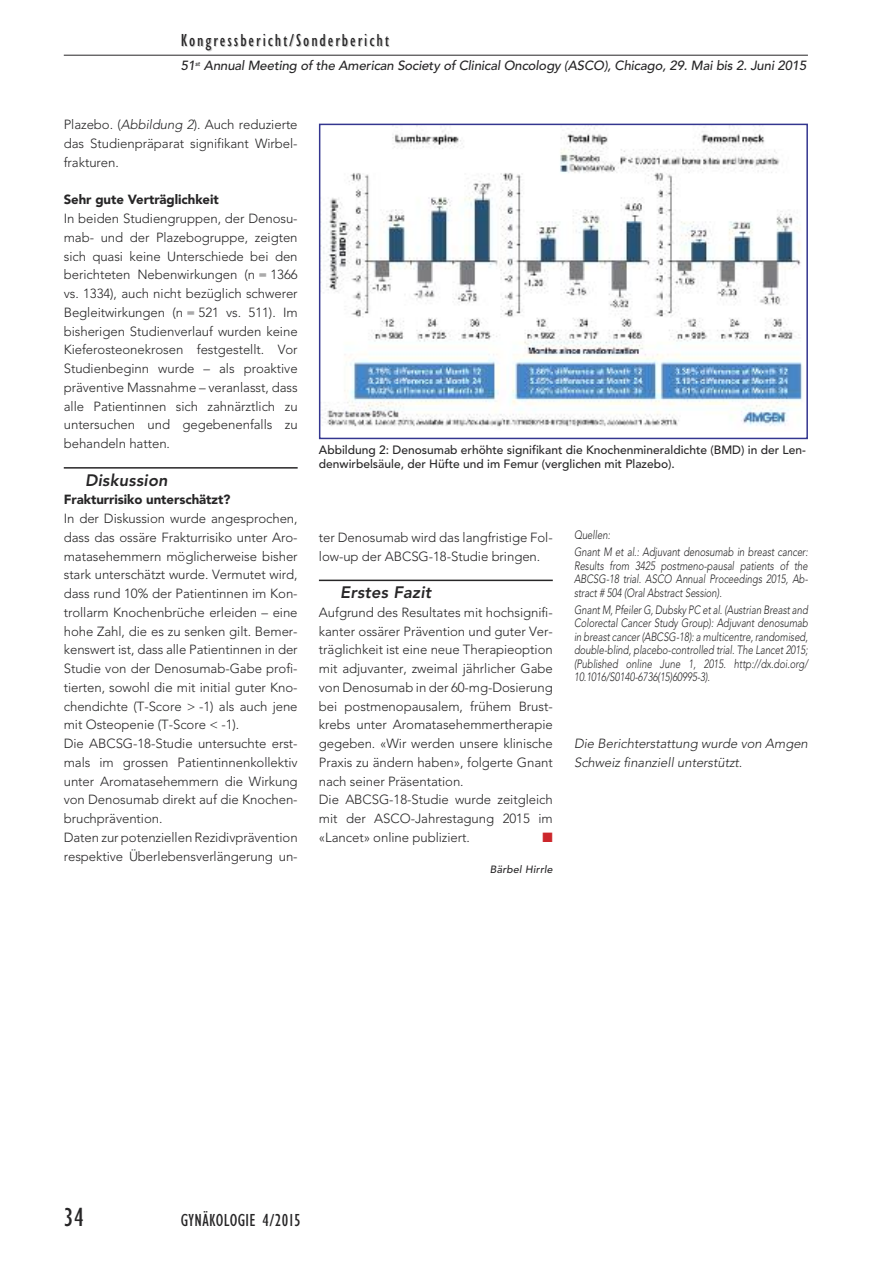
<style>
.page{position:relative;width:893px;height:1263px;background:#fff}
.page>*{position:absolute;margin:0;border:0;box-sizing:border-box;transform-origin:0 0}
.t1{font:condensed 27px "Gill Sans";color:#272627}
.t2{font:condensed 18px "Gill Sans";letter-spacing:.11em;color:#272627}
.t3{font:condensed 18px "Gill Sans";letter-spacing:.02em;color:#272627}
.t4{font:italic 800 16.5px "Avenir";letter-spacing:.01em;color:#272627}
.t5{font:13.5px "Zapf Dingbats";color:#cc262b}
.t6{font:300 13.2px/18.8px "Avenir";letter-spacing:-.005em;color:#272627}
.t7{font:italic 500 13.2px "Avenir";letter-spacing:-.01em;color:#272627}
.t8{font:italic 300 13.2px/18.8px "Avenir";letter-spacing:-.005em;color:#272627}
.t9{font:900 13.2px "Avenir";letter-spacing:-.005em;color:#272627}
.t10{font:italic 300 12px/13.5px "Avenir";letter-spacing:-.005em;color:#272627;text-align:justify;scale:.8 1}
.t11{font:500 12px/13.5px "Avenir";color:#272627}
.t12{font:italic 500 10.5px "Avenir";letter-spacing:.02em;color:#272627}
.s1{font-style:italic}
</style>
<div class="page">
<hr style="left:64px;top:467px;width:234px;height:2px;background:#272627">
<hr style="left:319px;top:580px;width:234px;height:1px;background:#272627">
<img style="left:322px;top:127px;width:481px;height:300px">
<div style="left:319px;top:124px;width:489px;height:315px;border:2px solid #34368f"></div>
<hr style="left:64px;top:55px;width:744px;height:1px;background:#272627">
<h2 class="t2" style="left:181px;top:33px;width:210px">Kongressbericht/Sonderbericht</h2>
<p class="t7" style="left:181px;top:58px;width:627px">51<sup>st</sup> Annual Meeting of the American Society of Clinical Oncology (ASCO), Chicago, 29. Mai bis 2. Juni 2015</p>
<p class="t6" style="left:64px;top:115px;width:235px;text-align:justify">Plazebo. (<span class="s1">Abbildung 2</span>). Auch reduzierte das Studienpräparat signifikant Wirbel&shy;frakturen.</p>
<p class="t9" style="left:64px;top:188px;width:157px">Sehr gute Verträglichkeit</p>
<p class="t6" style="left:64px;top:209px;width:235px;text-align:justify">In beiden Studiengruppen, der Denosu&shy;mab- und der Plazebogruppe, zeigten sich quasi keine Unterschiede bei den berichteten Nebenwirkungen (n = 1366 vs. 1334), auch nicht bezüglich schwerer Begleitwirkungen (n = 521 vs. 511). Im bisherigen Studienverlauf wurden keine Kieferosteonekrosen festgestellt. Vor Studienbeginn wurde – als proaktive präventive Massnahme – veranlasst, dass alle Patientinnen sich zahnärztlich zu untersuchen und gegebenenfalls zu behandeln hatten.</p>
<p class="t4" style="left:85px;top:470px;width:84px">Diskussion</p>
<p class="t9" style="left:64px;top:488px;width:168px">Frakturrisiko unterschätzt?</p>
<p class="t6" style="left:64px;top:509px;width:235px">In der Diskussion wurde angesprochen, dass das ossäre Frakturrisiko unter Aro&shy;matasehemmern möglicherweise bisher stark unterschätzt wurde. Vermutet wird, dass rund 10% der Patientinnen im Kon&shy;trollarm Knochenbrüche erleiden – eine hohe Zahl, die es zu senken gilt. Bemer&shy;kenswert ist, dass alle Patientinnen in der Studie von der Denosumab-Gabe profi&shy;tierten, sowohl die mit initial guter Kno&shy;chendichte (T-Score &gt; -1) als auch jene mit Osteopenie (T-Score &lt; -1).<br>Die ABCSG-18-Studie untersuchte erst&shy;mals im grossen Patientinnenkollektiv unter Aromatasehemmern die Wirkung von Denosumab direkt auf die Knochen&shy;bruchprävention.<br>Daten zur potenziellen Rezidivprävention respektive Überlebensverlängerung un-</p>
<p class="t11" style="left:319px;top:443px;width:488px">Abbildung 2: Denosumab erhöhte signifikant die Knochenmineraldichte (BMD) in der Len&shy;denwirbelsäule, der Hüfte und im Femur (verglichen mit Plazebo).</p>
<p class="t6" style="left:319px;top:528px;width:235px">ter Denosumab wird das langfristige Fol&shy;low-up der ABCSG-18-Studie bringen.</p>
<p class="t4" style="left:340px;top:583px;width:93px">Erstes Fazit</p>
<p class="t6" style="left:319px;top:603px;width:235px">Aufgrund des Resultates mit hochsignifi&shy;kanter ossärer Prävention und guter Ver&shy;träglichkeit ist eine neue Therapieoption mit adjuvanter, zweimal jährlicher Gabe von Denosumab in der 60-mg-Dosierung bei postmenopausalem, frühem Brust&shy;krebs unter Aromatasehemmertherapie gegeben. «Wir werden unsere klinische Praxis zu ändern haben», folgerte Gnant nach seiner Präsentation.<br>Die ABCSG-18-Studie wurde zeitgleich mit der ASCO-Jahrestagung 2015 im «Lancet» online publiziert.</p>
<p class="t5" style="left:542px;top:829px;width:12px">■</p>
<p class="t12" style="left:490px;top:863px;width:64px">Bärbel Hirrle</p>
<p class="t10" style="left:574px;top:527px;width:294px;line-height:17px">Quellen:<br>Gnant M et al.: Adjuvant denosumab in breast cancer:</p>
<p class="t10" style="left:574px;top:559px;width:294px">Results from 3425 postmeno-pausal patients of the ABCSG-18 trial. ASCO Annual Proceedings 2015, Ab&shy;stract # 504 (Oral Abstract Session).</p>
<p class="t10" style="left:574px;top:603px;width:294px">Gnant M, Pfeiler G, Dubsky PC et al. (Austrian Breast and Colorectal Cancer Study Group): Adjuvant denosumab in breast cancer (ABCSG-18): a multicentre, randomised, double-blind, placebo-controlled trial. The Lancet 2015; (Published online June 1, 2015. http://dx.doi.org/ 10.1016/S0140-6736(15)60995-3).</p>
<p class="t8" style="left:574px;top:734px;width:235px">Die Berichterstattung wurde von Amgen<br>Schweiz finanziell unterstützt.</p>
<h1 class="t1" style="left:64px;top:1207px;width:22px">34</h1>
<h2 class="t3" style="left:181px;top:1213px;width:122px">GYNÄKOLOGIE 4/2015</h2>
</div>
